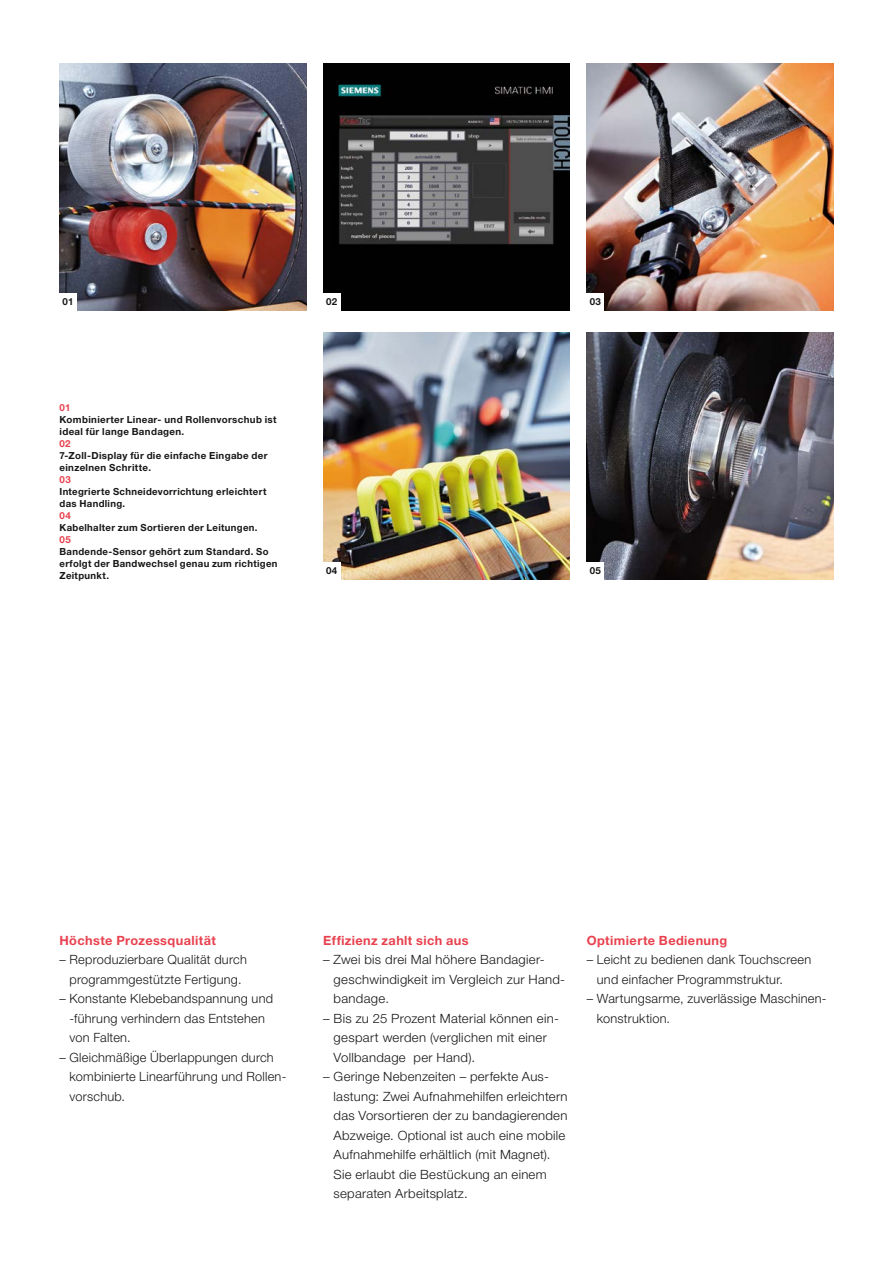
<style>
.page{position:relative;width:893px;height:1263px;background:#fff}
.page>*{position:absolute;margin:0;border:0;box-sizing:border-box;transform-origin:0 0}
.t1{font:300 12.75px/19.5px "Helvetica Neue LT Std";letter-spacing:.02em;color:#181716}
.t2{font:700 12.75px "Helvetica Neue LT Std";letter-spacing:.03em;color:#e8414e}
.t3{font:700 9.75px/12px "Helvetica Neue LT Std";letter-spacing:.035em;color:#181716}
.t4{font:700 9.75px "Helvetica Neue LT Std";letter-spacing:.04em;color:#e8414e}
</style>
<div class="page">
<img style="left:60px;top:64px;width:246px;height:246px">
<div style="left:60px;top:293px;width:17px;height:17px;background:#fff"></div>
<img style="left:323px;top:64px;width:247px;height:246px">
<div style="left:323px;top:293px;width:17px;height:17px;background:#fff"></div>
<img style="left:323px;top:333px;width:247px;height:246px">
<img style="left:587px;top:64px;width:246px;height:246px">
<div style="left:587px;top:293px;width:17px;height:17px;background:#fff"></div>
<img style="left:587px;top:333px;width:246px;height:246px">
<div style="left:587px;top:562px;width:17px;height:17px;background:#fff"></div>
<div style="left:323px;top:562px;width:17px;height:17px;background:#fff"></div>
<p class="t3" style="left:63px;top:296px;width:12px">01</p>
<p class="t3" style="left:326px;top:296px;width:13px">02</p>
<p class="t3" style="left:590px;top:296px;width:13px">03</p>
<p class="t4" style="left:60px;top:401px;width:12px">01</p>
<p class="t3" style="left:60px;top:413px;width:219px">Kombinierter Linear- und Rollenvorschub ist ideal für lange Bandagen.</p>
<p class="t4" style="left:60px;top:437px;width:13px">02</p>
<p class="t3" style="left:60px;top:449px;width:210px">7-Zoll-Display für die einfache Eingabe der einzelnen Schritte.</p>
<p class="t4" style="left:60px;top:473px;width:13px">03</p>
<p class="t3" style="left:60px;top:485px;width:208px">Integrierte Schneidevorrichtung erleichtert das Handling.</p>
<p class="t4" style="left:60px;top:509px;width:13px">04</p>
<p class="t3" style="left:60px;top:521px;width:199px">Kabelhalter zum Sortieren der Leitungen.</p>
<p class="t4" style="left:60px;top:533px;width:13px">05</p>
<p class="t3" style="left:60px;top:545px;width:219px">Bandende-Sensor gehört zum Standard. So erfolgt der Bandwechsel genau zum richtigen<br>Zeitpunkt.</p>
<p class="t3" style="left:326px;top:565px;width:13px">04</p>
<p class="t3" style="left:590px;top:565px;width:13px">05</p>
<p class="t2" style="left:60px;top:932px;width:158px">Höchste Prozessqualität</p>
<p class="t1" style="left:60px;top:949px;width:189px;text-align:center">– Reproduzierbare Qualität durch programmgestützte Fertigung.</p>
<p class="t1" style="left:70px;top:988px;width:205px;text-indent:-10px">– Konstante Klebebandspannung und -führung verhindern das Entstehen von Falten.</p>
<p class="t1" style="left:70px;top:1047px;width:217px;text-indent:-10px">– Gleichmäßige Überlappungen durch kombinierte Linearführung und Rollen&shy;vorschub.</p>
<p class="t2" style="left:323px;top:932px;width:147px">Effizienz zahlt sich aus</p>
<p class="t1" style="left:334px;top:949px;width:233px;text-indent:-10px">– Zwei bis drei Mal höhere Bandagier&shy;geschwindigkeit im Vergleich zur Hand&shy;bandage.</p>
<p class="t1" style="left:334px;top:1008px;width:227px;text-indent:-10px">– Bis zu 25 Prozent Material können ein&shy;gespart werden (verglichen mit einer<br>Vollbandage per Hand).</p>
<p class="t1" style="left:334px;top:1066px;width:235px;text-indent:-10px">– Geringe Nebenzeiten – perfekte Aus&shy;lastung: Zwei Aufnahmehilfen erleichtern das Vorsortieren der zu bandagierenden Abzweige. Optional ist auch eine mobile Aufnahmehilfe erhältlich (mit Magnet).<br>Sie erlaubt die Bestückung an einem separaten Arbeitsplatz.</p>
<p class="t2" style="left:587px;top:932px;width:142px">Optimierte Bedienung</p>
<p class="t1" style="left:597px;top:949px;width:216px;text-indent:-10px">– Leicht zu bedienen dank Touchscreen und einfacher Programmstruktur.</p>
<p class="t1" style="left:597px;top:988px;width:231px;text-indent:-10px">– Wartungsarme, zuverlässige Maschinen&shy;konstruktion.</p>
</div>
